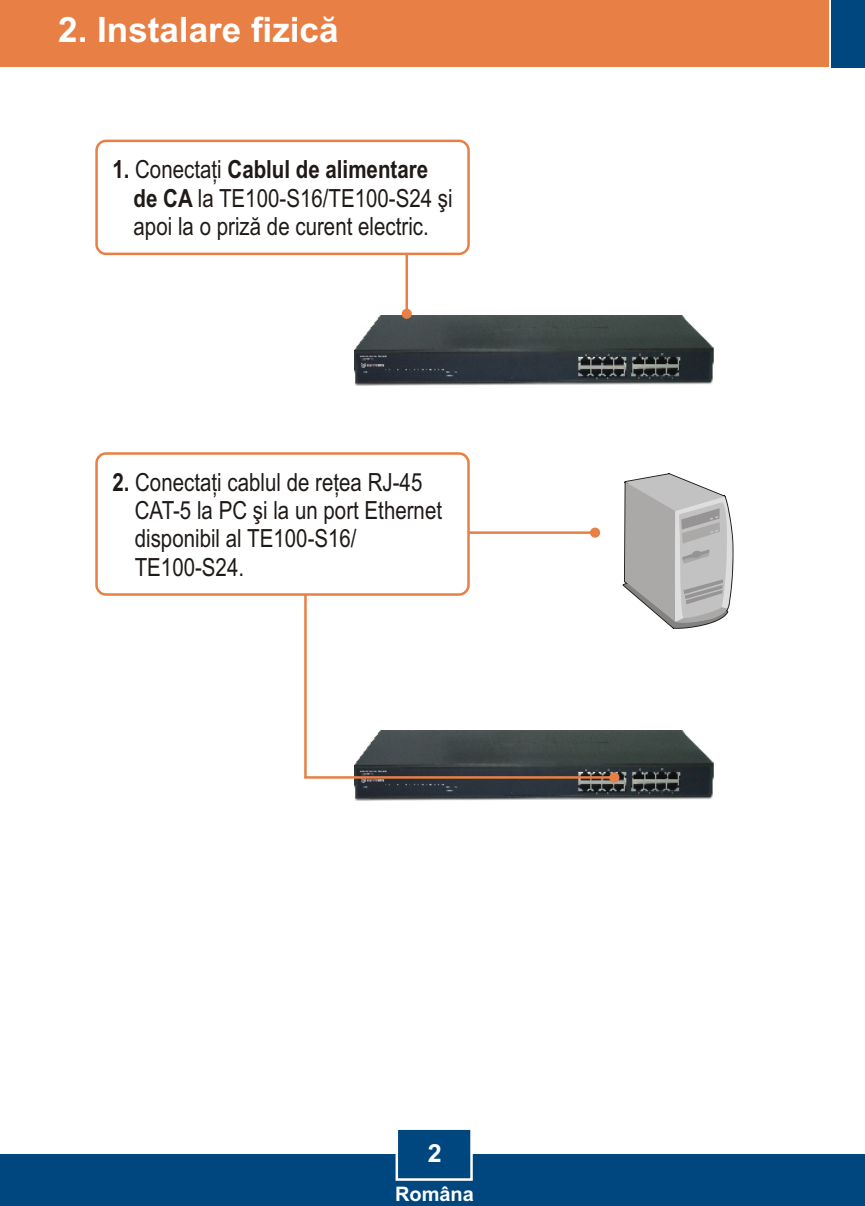
<style>
.page{position:relative;width:865px;height:1206px;background:#fff}
.page>*{position:absolute;margin:0;border:0;box-sizing:border-box;transform-origin:0 0}
.t1{font:700 35px "Arial";color:#fff}
.t2{font:25px/28.2px "Arial Narrow";color:#1f1a17}
.t3{font:700 25px "Arial";color:#fff}
.t4{font:700 20px "Arial";color:#fff}
.s1{font-weight:700}
</style>
<div class="page">
<div style="left:0;top:1154px;width:865px;height:52px;background:#004780"></div>
<div style="left:0;top:0;width:828px;height:67px;background:#e88045"></div>
<div style="left:831px;top:0;width:34px;height:67px;background:#004780"></div>
<img style="left:355px;top:730px;width:359px;height:71px">
<img style="left:355px;top:315px;width:359px;height:71px">
<svg style="left:304px;top:596px;width:315px;height:186px"></svg>
<svg style="left:361px;top:255px;width:51px;height:64px"></svg>
<svg style="left:622px;top:473px;width:111px;height:156px"></svg>
<svg style="left:470px;top:527px;width:130px;height:11px"></svg>
<svg style="left:395px;top:1129px;width:78px;height:52px"></svg>
<div style="left:95px;top:140px;width:375px;height:115px;background:#fff;border:3px solid #e88045;border-radius:9px"></div>
<div style="left:95px;top:452px;width:375px;height:144px;background:#fff;border:3px solid #e88045;border-radius:9px"></div>
<h1 class="t1" style="left:58px;top:17px;width:282px">2. Instalare fizicã</h1>
<p class="t2" style="left:134px;top:157px;width:321px;text-indent:-21px"><span class="s1">1.</span> Conectaþi <span class="s1">Cablul de alimentare de CA</span> la TE100-S16/TE100-S24 ºi apoi la o prizã de curent electric.</p>
<p class="t2" style="left:135px;top:470px;width:309px;text-indent:-22px"><span class="s1">2.</span> Conectaþi cablul de reþea RJ-45<br>CAT-5 la PC ºi la un port Ethernet disponibil al TE100-S16/<br>TE100-S24.</p>
<p class="t3" style="left:428px;top:1144px;width:15px">2</p>
<p class="t4" style="left:395px;top:1186px;width:80px">Româna</p>
</div>
